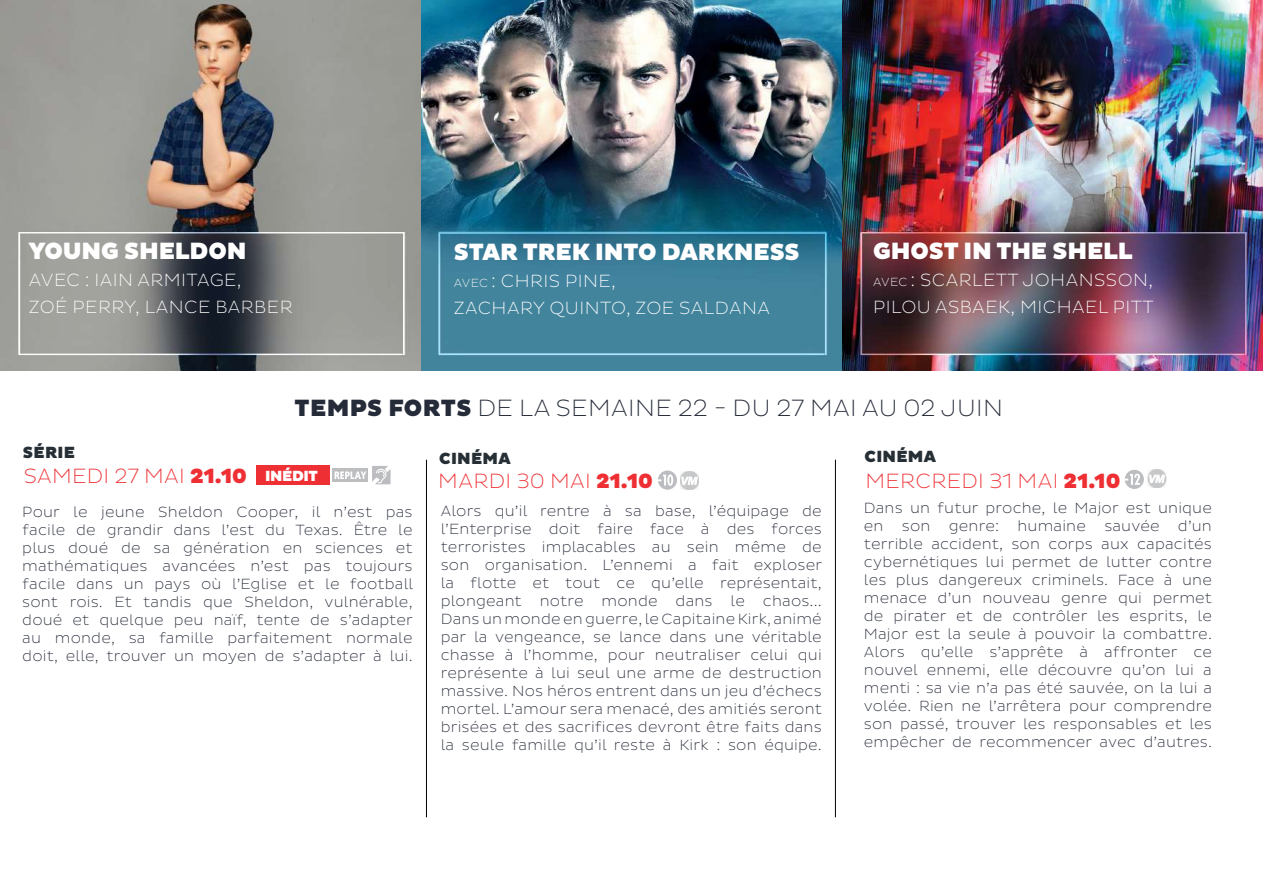
<style>
.page{position:relative;width:1263px;height:893px;background:#fff}
.page>*{position:absolute;margin:0;border:0;box-sizing:border-box;transform-origin:0 0}
.t1{font:900 24px "Pluto Sans";letter-spacing:-.005em;color:#fff}
.t2{font:200 24px "Pluto Sans";letter-spacing:.015em;color:#262b39}
.t3{font:200 21px "Pluto Sans";letter-spacing:.015em;color:#ee3034}
.t4{font:200 18px/27px "Pluto Sans";letter-spacing:.025em;color:#fff}
.t5{font:900 16.5px "Pluto Sans";letter-spacing:.015em;color:#262f35}
.t6{font:200 15px/18px "Pluto Sans";letter-spacing:.01em;color:#262b39;text-align:justify}
.t7{font:900 15px "Pluto Sans";letter-spacing:-.025em;color:#fff}
.s1{font-size:12px}
.s2{font-weight:900}
</style>
<div class="page">
<hr style="left:835px;top:460px;width:1px;height:357px;background:#000">
<hr style="left:426px;top:460px;width:1px;height:357px;background:#000">
<img style="left:421px;top:0;width:421px;height:370px">
<svg style="left:0;top:0;width:421px;height:370px;background:#8d8c89"></svg>
<img style="left:842px;top:0;width:421px;height:370px">
<svg style="left:372px;top:466px;width:18px;height:18px"></svg>
<img style="left:333px;top:469px;width:35px;height:12px">
<div style="left:256px;top:465px;width:74px;height:20px;background:#ee3034"></div>
<svg style="left:658px;top:470px;width:19px;height:20px"></svg>
<svg style="left:1125px;top:470px;width:19px;height:19px"></svg>
<img style="left:680px;top:471px;width:19px;height:19px">
<img style="left:1148px;top:469px;width:18px;height:19px">
<h1 class="t1" style="left:29px;top:237px;width:219px">YOUNG SHELDON</h1>
<p class="t4" style="left:29px;top:266px;width:265px">AVEC : IAIN ARMITAGE,<br>ZOÉ PERRY, LANCE BARBER</p>
<h1 class="t1" style="left:454px;top:238px;width:347px">STAR TREK INTO DARKNESS</h1>
<p class="t4" style="left:454px;top:267px;width:318px"><span class="s1">AVEC</span> : CHRIS PINE,<br>ZACHARY QUINTO, ZOE SALDANA</p>
<h1 class="t1" style="left:873px;top:237px;width:261px">GHOST IN THE SHELL</h1>
<p class="t4" style="left:873px;top:266px;width:282px"><span class="s1">AVEC</span> : SCARLETT JOHANSSON,<br>PILOU ASBAEK, MICHAEL PITT</p>
<p class="t5" style="left:23px;top:443px;width:54px">SÉRIE</p>
<h2 class="t3" style="left:24px;top:464px;width:225px">SAMEDI 27 MAI <span class="s2">21.10</span></h2>
<h1 class="t2" style="left:295px;top:394px;width:710px"><span class="s2">TEMPS FORTS</span> DE LA SEMAINE 22 - DU 27 MAI AU 02 JUIN</h1>
<p class="t5" style="left:439px;top:449px;width:73px">CINÉMA</p>
<p class="t7" style="left:265px;top:467px;width:54px">INÉDIT</p>
<h2 class="t3" style="left:438px;top:469px;width:216px">MARDI 30 MAI <span class="s2">21.10</span></h2>
<p class="t5" style="left:864px;top:447px;width:73px">CINÉMA</p>
<h2 class="t3" style="left:865px;top:469px;width:257px">MERCREDI 31 MAI <span class="s2">21.10</span></h2>
<p class="t6" style="left:22px;top:503px;width:392px">Pour le jeune Sheldon Cooper, il n’est pas facile de grandir dans l’est du Texas. Être le plus doué de sa génération en sciences et mathématiques avancées n’est pas toujours facile dans un pays où l’Eglise et le football sont rois. Et tandis que Sheldon, vulnérable, doué et quelque peu naïf, tente de s’adapter au monde, sa famille parfaitement normale doit, elle, trouver un moyen de s’adapter à lui.</p>
<p class="t6" style="left:864px;top:499px;width:350px">Dans un futur proche, le Major est unique en son genre: humaine sauvée d’un terrible accident, son corps aux capacités cybernétiques lui permet de lutter contre les plus dangereux criminels. Face à une menace d’un nouveau genre qui permet de pirater et de contrôler les esprits, le Major est la seule à pouvoir la combattre.<br>Alors qu’elle s’apprête à affronter ce nouvel ennemi, elle découvre qu’on lui a menti : sa vie n’a pas été sauvée, on la lui a volée. Rien ne l’arrêtera pour comprendre son passé, trouver les responsables et les empêcher de recommencer avec d’autres.</p>
<p class="t6" style="left:441px;top:502px;width:383px">Alors qu’il rentre à sa base, l’équipage de l’Enterprise doit faire face à des forces terroristes implacables au sein même de son organisation. L’ennemi a fait exploser la flotte et tout ce qu’elle représentait, plongeant notre monde dans le chaos...<br>Dans un monde en guerre, le Capitaine Kirk, animé par la vengeance, se lance dans une véritable chasse à l’homme, pour neutraliser celui qui représente à lui seul une arme de destruction massive. Nos héros entrent dans un jeu d’échecs mortel. L’amour sera menacé, des amitiés seront brisées et des sacrifices devront être faits dans la seule famille qu’il reste à Kirk : son équipe.</p>
</div>
